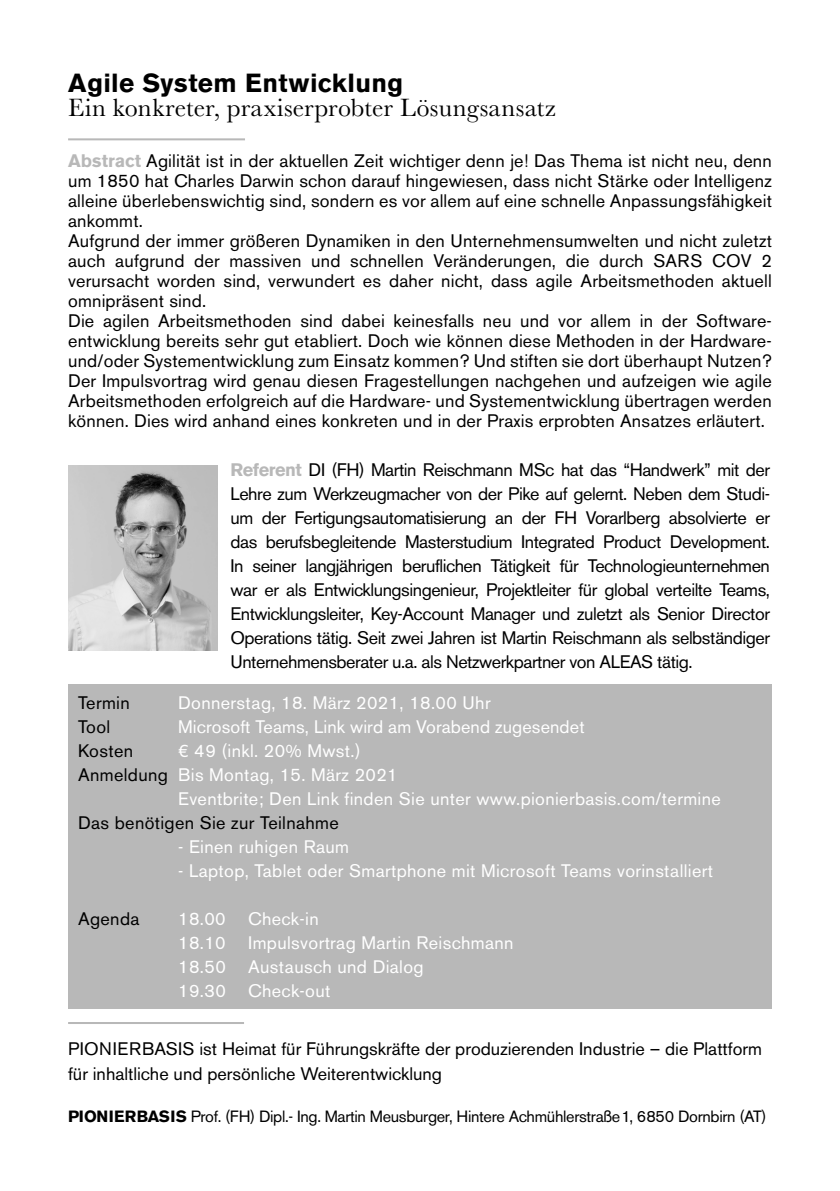
<style>
.page{position:relative;width:840px;height:1191px;background:#fff}
.page>*{position:absolute;margin:0;border:0;box-sizing:border-box;transform-origin:0 0}
.t1{font:26px "Baskerville";letter-spacing:.01em;color:#000}
.t2{font:700 26px "Akzidenz Grotesk BE";letter-spacing:.015em;color:#000}
.FT{font:18px/20px "Akzidenz Grotesk BE";letter-spacing:.01em;color:#000;text-align:justify}
.t3{font:18px "Akzidenz Grotesk BE";letter-spacing:.02em;color:#fff}
.t4{font:16.2px "Akzidenz Grotesk BE";letter-spacing:-.02em;color:#000}
.s1{font-weight:700;color:#b8b8b8}
.s2{color:#000}
.s3{font-weight:700}
</style>
<div class="page">
<div style="left:68px;top:684px;width:703px;height:324px;background:#b8b8b8"></div>
<hr style="left:68px;top:138px;width:177px;height:2px;background:#b8b8b8">
<hr style="left:68px;top:1022px;width:176px;height:2px;background:#b8b8b8">
<img style="left:68px;top:465px;width:150px;height:185px">
<p class="t2" style="left:68px;top:68px;width:336px">Agile System Entwicklung</p>
<p class="t1" style="left:68px;top:91px;width:489px">Ein konkreter, praxiserprobter Lösungsansatz</p>
<p class="FT" style="left:68px;top:150px;width:705px"><span class="s1">Abstract</span> Agilität ist in der aktuellen Zeit wichtiger denn je! Das Thema ist nicht neu, denn um 1850 hat Charles Darwin schon darauf hingewiesen, dass nicht Stärke oder Intelligenz alleine überlebenswichtig sind, sondern es vor allem auf eine schnelle Anpassungsfähigkeit ankommt.</p>
<p class="FT" style="left:68px;top:230px;width:705px">Aufgrund der immer größeren Dynamiken in den Unternehmensumwelten und nicht zuletzt auch aufgrund der massiven und schnellen Veränderungen, die durch SARS COV 2 verursacht worden sind, verwundert es daher nicht, dass agile Arbeitsmethoden aktuell omnipräsent sind.</p>
<p class="FT" style="left:68px;top:310px;width:705px">Die agilen Arbeitsmethoden sind dabei keinesfalls neu und vor allem in der Software&shy;entwicklung bereits sehr gut etabliert. Doch wie können diese Methoden in der Hardware&shy;und/oder Systementwicklung zum Einsatz kommen? Und stiften sie dort überhaupt Nutzen?</p>
<p class="FT" style="left:68px;top:370px;width:705px">Der Impulsvortrag wird genau diesen Fragestellungen nachgehen und aufzeigen wie agile Arbeitsmethoden erfolgreich auf die Hardware- und Systementwicklung übertragen werden können. Dies wird anhand eines konkreten und in der Praxis erprobten Ansatzes erläutert.</p>
<p class="FT" style="left:230px;top:458px;width:541px;line-height:24px"><span class="s1">Referent</span> DI (FH) Martin Reischmann MSc hat das “Handwerk” mit der Lehre zum Werkzeugmacher von der Pike auf gelernt. Neben dem Studi&shy;um der Fertigungsautomatisierung an der FH Vorarlberg absolvierte er das berufsbegleitende Masterstudium Integrated Product Development.<br>In seiner langjährigen beruflichen Tätigkeit für Technologieunternehmen war er als Entwicklungsingenieur, Projektleiter für global verteilte Teams, Entwicklungsleiter, Key-Account Manager und zuletzt als Senior Director Operations tätig. Seit zwei Jahren ist Martin Reischmann als selbständiger Unternehmensberater u.a. als Netzwerkpartner von ALEAS tätig.</p>
<p class="FT" style="left:78px;top:693px;width:53px">Termin</p>
<p class="t3" style="left:178px;top:692px;width:314px">Donnerstag, 18. März 2021, 18.00 Uhr</p>
<p class="FT" style="left:78px;top:717px;width:34px">Tool</p>
<p class="t3" style="left:178px;top:716px;width:408px">Microsoft Teams, Link wird am Vorabend zugesendet</p>
<p class="FT" style="left:78px;top:741px;width:57px">Kosten</p>
<p class="t3" style="left:178px;top:740px;width:184px">€ 49 (inkl. 20% Mwst.)</p>
<p class="t3" style="left:78px;top:764px;width:321px"><span class="s2">Anmeldung</span> Bis Montag, 15. März 2021</p>
<p class="t3" style="left:178px;top:788px;width:544px">Eventbrite; Den Link finden Sie unter www.pionierbasis.com/termine</p>
<p class="FT" style="left:78px;top:813px;width:262px">Das benötigen Sie zur Teilnahme</p>
<p class="t3" style="left:178px;top:836px;width:172px">- Einen ruhigen Raum</p>
<p class="t3" style="left:178px;top:860px;width:536px">- Laptop, Tablet oder Smartphone mit Microsoft Teams vorinstalliert</p>
<p class="FT" style="left:78px;top:909px;width:63px">Agenda</p>
<p class="t3" style="left:178px;top:908px;width:142px">18.00 Check-in</p>
<p class="t3" style="left:178px;top:932px;width:337px">18.10 Impulsvortrag Martin Reischmann</p>
<p class="t3" style="left:178px;top:956px;width:247px">18.50 Austausch und Dialog</p>
<p class="t3" style="left:178px;top:980px;width:154px">19.30 Check-out</p>
<p class="FT" style="left:68px;top:1037px;width:695px;line-height:24px">PIONIERBASIS ist Heimat für Führungskräfte der produzierenden Industrie – die Plattform für inhaltliche und persönliche Weiterentwicklung</p>
<p class="t4" style="left:68px;top:1106px;width:699px"><span class="s3">PIONIERBASIS</span> Prof. (FH) Dipl.- Ing. Martin Meusburger, Hintere Achmühlerstraße 1, 6850 Dornbirn (AT)</p>
</div>
